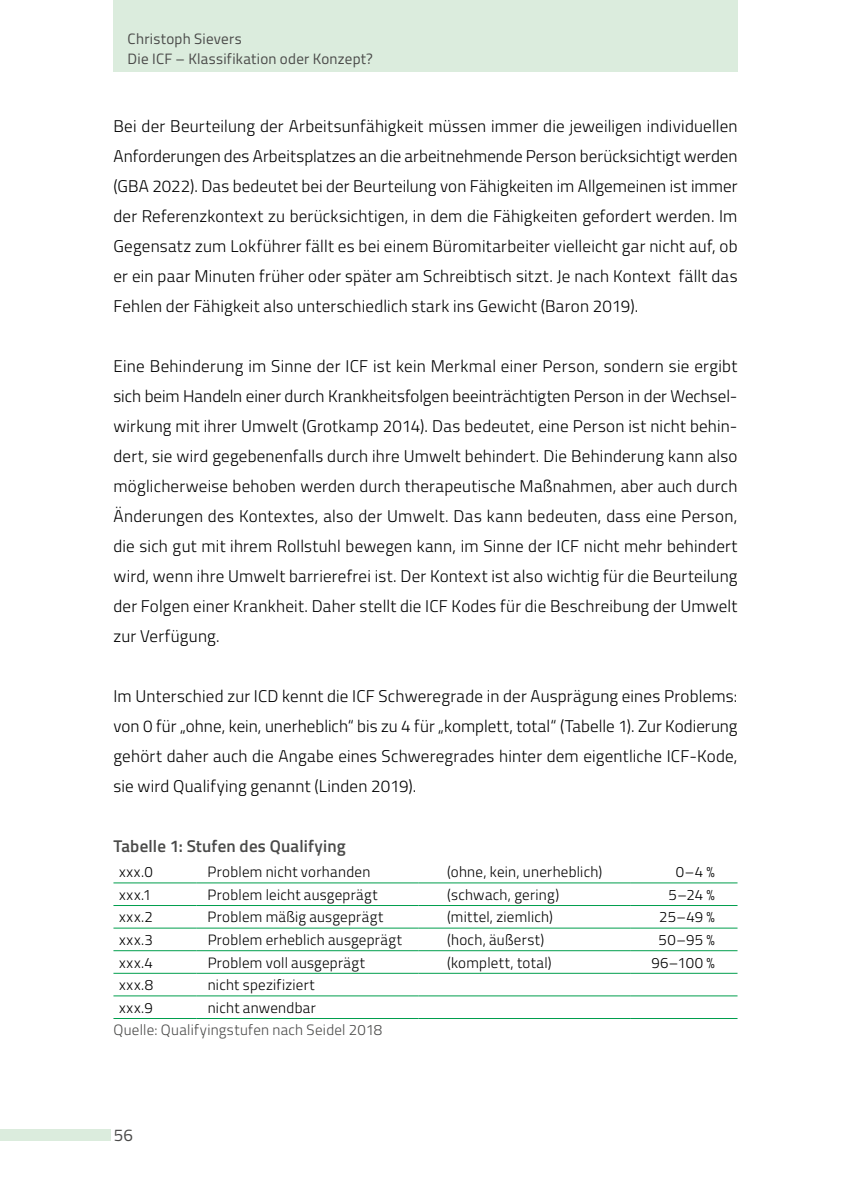
<style>
.page{position:relative;width:851px;height:1191px;background:#fff}
.page>*{position:absolute;margin:0;border:0;box-sizing:border-box;transform-origin:0 0}
.Blocksatz__Raster_au{font:300 17px/30px "Titillium";letter-spacing:.01em;color:#000;text-align:justify}
.Head_Tabellen{font:600 17px "Titillium";letter-spacing:.01em;color:#4a4a49}
.t1{font:17px "Titillium";color:#4a4a49}
.Tabelleninhalt{font:300 15px "Titillium";letter-spacing:.02em;color:#000}
.t2{font:15px/20px "Titillium";letter-spacing:.015em;color:#4a4a49}
.Quellenangaben_Tabel{font:300 15px "Titillium";letter-spacing:.02em;color:#4a4a49}
</style>
<div class="page">
<div style="left:113px;top:0;width:624px;height:71px;background:#dbecdd"></div>
<div style="left:0;top:1129px;width:111px;height:11px;background:#dbecdd"></div>
<hr style="left:113px;top:882px;width:83px;height:1px;background:#009e4d">
<hr style="left:196px;top:882px;width:222px;height:1px;background:#009e4d">
<hr style="left:418px;top:882px;width:212px;height:1px;background:#009e4d">
<hr style="left:630px;top:882px;width:107px;height:1px;background:#009e4d">
<hr style="left:113px;top:905px;width:83px;height:1px;background:#009e4d">
<hr style="left:196px;top:905px;width:222px;height:1px;background:#009e4d">
<hr style="left:418px;top:905px;width:212px;height:1px;background:#009e4d">
<hr style="left:630px;top:905px;width:107px;height:1px;background:#009e4d">
<hr style="left:113px;top:927px;width:83px;height:1px;background:#009e4d">
<hr style="left:196px;top:927px;width:222px;height:1px;background:#009e4d">
<hr style="left:418px;top:927px;width:212px;height:1px;background:#009e4d">
<hr style="left:630px;top:927px;width:107px;height:1px;background:#009e4d">
<hr style="left:113px;top:950px;width:83px;height:1px;background:#009e4d">
<hr style="left:196px;top:950px;width:222px;height:1px;background:#009e4d">
<hr style="left:418px;top:950px;width:212px;height:1px;background:#009e4d">
<hr style="left:630px;top:950px;width:107px;height:1px;background:#009e4d">
<hr style="left:113px;top:972px;width:83px;height:1px;background:#009e4d">
<hr style="left:196px;top:972px;width:222px;height:1px;background:#009e4d">
<hr style="left:418px;top:972px;width:212px;height:1px;background:#009e4d">
<hr style="left:630px;top:972px;width:107px;height:1px;background:#009e4d">
<hr style="left:113px;top:995px;width:83px;height:1px;background:#009e4d">
<hr style="left:196px;top:995px;width:222px;height:1px;background:#009e4d">
<hr style="left:418px;top:995px;width:212px;height:1px;background:#009e4d">
<hr style="left:630px;top:995px;width:107px;height:1px;background:#009e4d">
<hr style="left:113px;top:1018px;width:83px;height:1px;background:#009e4d">
<hr style="left:196px;top:1018px;width:222px;height:1px;background:#009e4d">
<hr style="left:418px;top:1018px;width:212px;height:1px;background:#009e4d">
<hr style="left:630px;top:1018px;width:107px;height:1px;background:#009e4d">
<p class="t2" style="left:128px;top:28px;width:247px">Christoph Sievers<br>Die ICF – Klassifikation oder Konzept?</p>
<p class="Blocksatz__Raster_au" style="left:113px;top:110px;width:625px">Bei der Beurteilung der Arbeitsunfähigkeit müssen immer die jeweiligen individuellen Anforderungen des Arbeitsplatzes an die arbeitnehmende Person berücksichtigt werden (GBA 2022). Das bedeutet bei der Beurteilung von Fähigkeiten im Allgemeinen ist immer der Referenzkontext zu berücksichtigen, in dem die Fähigkeiten gefordert werden. Im Gegensatz zum Lokführer fällt es bei einem Büromitarbeiter vielleicht gar nicht auf, ob er ein paar Minuten früher oder später am Schreibtisch sitzt. Je nach Kontext fällt das Fehlen der Fähigkeit also unterschiedlich stark ins Gewicht (Baron 2019).</p>
<p class="Blocksatz__Raster_au" style="left:113px;top:350px;width:625px;text-align:left">Eine Behinderung im Sinne der ICF ist kein Merkmal einer Person, sondern sie ergibt sich beim Handeln einer durch Krankheitsfolgen beeinträchtigten Person in der Wechsel-- wirkung mit ihrer Umwelt (Grotkamp 2014). Das bedeutet, eine Person ist nicht behin&shy;dert, sie wird gegebenenfalls durch ihre Umwelt behindert. Die Behinderung kann also möglicherweise behoben werden durch therapeutische Maßnahmen, aber auch durch Änderungen des Kontextes, also der Umwelt. Das kann bedeuten, dass eine Person, die sich gut mit ihrem Rollstuhl bewegen kann, im Sinne der ICF nicht mehr behindert wird, wenn ihre Umwelt barrierefrei ist. Der Kontext ist also wichtig für die Beurteilung der Folgen einer Krankheit. Daher stellt die ICF Kodes für die Beschreibung der Umwelt zur Verfügung.</p>
<p class="Blocksatz__Raster_au" style="left:113px;top:680px;width:625px">Im Unterschied zur ICD kennt die ICF Schweregrade in der Ausprägung eines Problems: von 0 für „ohne, kein, unerheblich“ bis zu 4 für „komplett, total“ (Tabelle 1). Zur Kodierung gehört daher auch die Angabe eines Schweregrades hinter dem eigentliche ICF-Kode, sie wird Qualifying genannt (Linden 2019).</p>
<p class="Head_Tabellen" style="left:113px;top:833px;width:234px">Tabelle 1: Stufen des Qualifying</p>
<p class="Tabelleninhalt" style="left:119px;top:861px;width:35px">xxx.0</p>
<p class="Tabelleninhalt" style="left:207px;top:861px;width:164px">Problem nicht vorhanden</p>
<p class="Tabelleninhalt" style="left:447px;top:861px;width:157px">(ohne, kein, unerheblich)</p>
<p class="Tabelleninhalt" style="left:675px;top:861px;width:40px">0–4 %</p>
<p class="Tabelleninhalt" style="left:119px;top:883px;width:34px">xxx.1</p>
<p class="Tabelleninhalt" style="left:208px;top:883px;width:172px">Problem leicht ausgeprägt</p>
<p class="Tabelleninhalt" style="left:447px;top:883px;width:113px">(schwach, gering)</p>
<p class="Tabelleninhalt" style="left:668px;top:883px;width:48px">5–24 %</p>
<p class="Tabelleninhalt" style="left:119px;top:906px;width:35px">xxx.2</p>
<p class="Tabelleninhalt" style="left:208px;top:906px;width:177px">Problem mäßig ausgeprägt</p>
<p class="Tabelleninhalt" style="left:447px;top:906px;width:107px">(mittel, ziemlich)</p>
<p class="Tabelleninhalt" style="left:659px;top:906px;width:57px">25–49 %</p>
<p class="Tabelleninhalt" style="left:119px;top:929px;width:35px">xxx.3</p>
<p class="Tabelleninhalt" style="left:208px;top:929px;width:196px">Problem erheblich ausgeprägt</p>
<p class="Tabelleninhalt" style="left:447px;top:929px;width:99px">(hoch, äußerst)</p>
<p class="Tabelleninhalt" style="left:658px;top:929px;width:58px">50–95 %</p>
<p class="Tabelleninhalt" style="left:119px;top:951px;width:35px">xxx.4</p>
<p class="Tabelleninhalt" style="left:208px;top:951px;width:159px">Problem voll ausgeprägt</p>
<p class="Tabelleninhalt" style="left:447px;top:951px;width:106px">(komplett, total)</p>
<p class="Tabelleninhalt" style="left:651px;top:951px;width:65px">96–100 %</p>
<p class="Tabelleninhalt" style="left:119px;top:974px;width:35px">xxx.8</p>
<p class="Tabelleninhalt" style="left:208px;top:974px;width:109px">nicht spezifiziert</p>
<p class="Tabelleninhalt" style="left:119px;top:996px;width:35px">xxx.9</p>
<p class="Tabelleninhalt" style="left:208px;top:996px;width:110px">nicht anwendbar</p>
<p class="Quellenangaben_Tabel" style="left:113px;top:1018px;width:270px">Quelle: Qualifyingstufen nach Seidel 2018</p>
<p class="t1" style="left:114px;top:1122px;width:21px">56</p>
</div>
